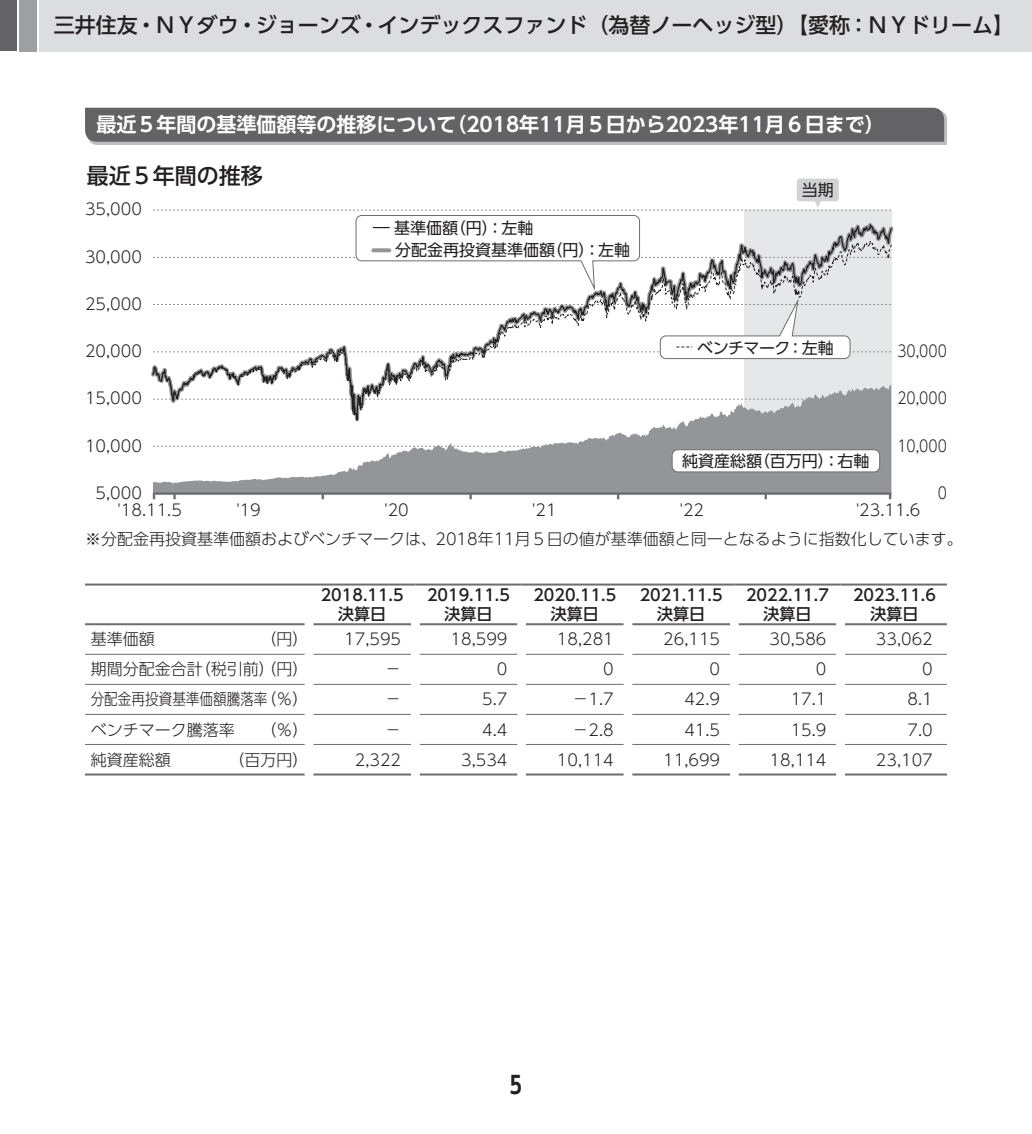
<style>
.page{position:relative;width:1032px;height:1134px;background:#fff}
.page>*{position:absolute;margin:0;border:0;box-sizing:border-box;transform-origin:0 0}
.t1{font:700 24px "UD Shin Go Pro De";color:#231f20}
.t2{font:500 22px "UD Shin Go Pro";color:#231f20}
.t3{font:500 21px "UD Shin Go Pro";color:#231f20}
.t4{font:700 20px "UD Shin Go Pro De";color:#fff}
.t5{font:300 16px "UD Shin Go Pro";color:#231f20}
.t6{font:500 16px "UD Shin Go Pro";color:#231f20}
.t7{font:16px "UD Shin Go Pro";color:#231f20}
.t8{font:300 16px "UD Shin Go Pro";color:#231f20;scale:.87 1}
.t9{font:300 16px "UD Shin Go Pro";color:#231f20;scale:.85 1}
.t10{font:16px "UD Shin Go Pro";letter-spacing:-.03em;color:#231f20}
</style>
<div class="page">
<div style="left:0;top:0;width:17px;height:51px;background:#636366"></div>
<div style="left:20px;top:0;width:17px;height:51px;background:#9d9fa2"></div>
<div style="left:40px;top:0;width:992px;height:51px;background:#dcdddf"></div>
<div style="left:88px;top:110px;width:859px;height:35px;background:#bcbdc0"></div>
<div style="left:85px;top:108px;width:859px;height:34px;background:#636366"></div>
<hr style="left:85px;top:623px;width:220px;height:2px;background:#6c6d70">
<hr style="left:313px;top:623px;width:98px;height:2px;background:#6c6d70">
<hr style="left:420px;top:623px;width:97px;height:2px;background:#6c6d70">
<hr style="left:526px;top:623px;width:98px;height:2px;background:#6c6d70">
<hr style="left:632px;top:623px;width:98px;height:2px;background:#6c6d70">
<hr style="left:738px;top:623px;width:98px;height:2px;background:#6c6d70">
<hr style="left:845px;top:623px;width:102px;height:2px;background:#6c6d70">
<hr style="left:85px;top:773px;width:220px;height:2px;background:#6c6d70">
<hr style="left:313px;top:773px;width:98px;height:2px;background:#6c6d70">
<hr style="left:420px;top:773px;width:97px;height:2px;background:#6c6d70">
<hr style="left:526px;top:773px;width:98px;height:2px;background:#6c6d70">
<hr style="left:632px;top:773px;width:98px;height:2px;background:#6c6d70">
<hr style="left:738px;top:773px;width:98px;height:2px;background:#6c6d70">
<hr style="left:845px;top:773px;width:102px;height:2px;background:#6c6d70">
<hr style="left:85px;top:654px;width:220px;height:1px;background:#6c6d70">
<hr style="left:313px;top:654px;width:98px;height:1px;background:#6c6d70">
<hr style="left:420px;top:654px;width:97px;height:1px;background:#6c6d70">
<hr style="left:526px;top:654px;width:98px;height:1px;background:#6c6d70">
<hr style="left:632px;top:654px;width:98px;height:1px;background:#6c6d70">
<hr style="left:738px;top:654px;width:98px;height:1px;background:#6c6d70">
<hr style="left:845px;top:654px;width:102px;height:1px;background:#6c6d70">
<hr style="left:85px;top:684px;width:220px;height:1px;background:#6c6d70">
<hr style="left:313px;top:684px;width:98px;height:1px;background:#6c6d70">
<hr style="left:420px;top:684px;width:97px;height:1px;background:#6c6d70">
<hr style="left:526px;top:684px;width:98px;height:1px;background:#6c6d70">
<hr style="left:632px;top:684px;width:98px;height:1px;background:#6c6d70">
<hr style="left:738px;top:684px;width:98px;height:1px;background:#6c6d70">
<hr style="left:845px;top:684px;width:102px;height:1px;background:#6c6d70">
<hr style="left:85px;top:714px;width:220px;height:1px;background:#6c6d70">
<hr style="left:313px;top:714px;width:98px;height:1px;background:#6c6d70">
<hr style="left:420px;top:714px;width:97px;height:1px;background:#6c6d70">
<hr style="left:526px;top:714px;width:98px;height:1px;background:#6c6d70">
<hr style="left:632px;top:714px;width:98px;height:1px;background:#6c6d70">
<hr style="left:738px;top:714px;width:98px;height:1px;background:#6c6d70">
<hr style="left:845px;top:714px;width:102px;height:1px;background:#6c6d70">
<hr style="left:85px;top:744px;width:220px;height:1px;background:#6c6d70">
<hr style="left:313px;top:744px;width:98px;height:1px;background:#6c6d70">
<hr style="left:420px;top:744px;width:97px;height:1px;background:#6c6d70">
<hr style="left:526px;top:744px;width:98px;height:1px;background:#6c6d70">
<hr style="left:632px;top:744px;width:98px;height:1px;background:#6c6d70">
<hr style="left:738px;top:744px;width:98px;height:1px;background:#6c6d70">
<hr style="left:845px;top:744px;width:102px;height:1px;background:#6c6d70">
<hr style="left:85px;top:583px;width:224px;height:2px;background:#6c6d70">
<hr style="left:309px;top:583px;width:106px;height:2px;background:#6c6d70">
<hr style="left:415px;top:583px;width:107px;height:2px;background:#6c6d70">
<hr style="left:522px;top:583px;width:106px;height:2px;background:#6c6d70">
<hr style="left:628px;top:583px;width:106px;height:2px;background:#6c6d70">
<hr style="left:734px;top:583px;width:106px;height:2px;background:#6c6d70">
<hr style="left:840px;top:583px;width:107px;height:2px;background:#6c6d70">
<svg style="left:152px;top:210px;width:742px;height:290px"></svg>
<svg style="left:151px;top:221px;width:742px;height:233px"></svg>
<svg style="left:152px;top:238px;width:740px;height:203px"></svg>
<hr style="left:153px;top:492px;width:738px;height:3px;background:#6c6d70">
<svg style="left:173px;top:495px;width:3px;height:4px"></svg>
<svg style="left:469px;top:494px;width:3px;height:5px"></svg>
<svg style="left:764px;top:494px;width:3px;height:5px"></svg>
<div style="left:672px;top:450px;width:208px;height:22px;background:#fff;border-radius:6px"></div>
<div style="left:672px;top:449px;width:208px;height:23px;border:1px solid #6c6d70;border-radius:6px"></div>
<svg style="left:153px;top:300px;width:738px;height:60px"></svg>
<svg style="left:153px;top:179px;width:738px;height:114px"></svg>
<h3 class="t3" style="left:54px;top:8px;width:962px">三井住友・ＮＹダウ・ジョーンズ・インデックスファンド（為替ノーヘッジ型）【愛称：ＮＹドリーム】</h3>
<p class="t4" style="left:96px;top:108px;width:790px">最近５年間の基準価額等の推移について（2018年11月５日から2023年11月６日まで）</p>
<h2 class="t2" style="left:87px;top:158px;width:177px">最近５年間の推移</h2>
<p class="t5" style="left:85px;top:196px;width:58px">35,000</p>
<p class="t5" style="left:85px;top:244px;width:58px">30,000</p>
<p class="t5" style="left:85px;top:291px;width:58px">25,000</p>
<p class="t5" style="left:85px;top:338px;width:58px">20,000</p>
<p class="t5" style="left:85px;top:385px;width:58px">15,000</p>
<p class="t5" style="left:85px;top:433px;width:58px">10,000</p>
<p class="t5" style="left:96px;top:480px;width:48px">5,000</p>
<p class="t7" style="left:394px;top:215px;width:141px">基準価額（円）：左軸</p>
<p class="t7" style="left:395px;top:237px;width:237px">分配金再投資基準価額（円）：左軸</p>
<p class="t7" style="left:802px;top:177px;width:34px">当期</p>
<p class="t10" style="left:697px;top:334px;width:138px">ベンチマーク：左軸</p>
<p class="t7" style="left:682px;top:448px;width:189px">純資産総額（百万円）：右軸</p>
<p class="t8" style="left:897px;top:338px;width:58px">30,000</p>
<p class="t8" style="left:897px;top:385px;width:58px">20,000</p>
<p class="t8" style="left:897px;top:433px;width:58px">10,000</p>
<p class="t8" style="left:938px;top:480px;width:12px">0</p>
<p class="t5" style="left:118px;top:497px;width:66px">'18.11.5</p>
<p class="t5" style="left:236px;top:497px;width:26px">'19</p>
<p class="t5" style="left:384px;top:497px;width:26px">'20</p>
<p class="t5" style="left:532px;top:497px;width:26px">'21</p>
<p class="t5" style="left:680px;top:497px;width:26px">'22</p>
<p class="t5" style="left:856px;top:497px;width:66px">'23.11.6</p>
<p class="t5" style="left:85px;top:526px;width:879px">※分配金再投資基準価額およびベンチマークは、2018年11月５日の値が基準価額と同一となるように指数化しています。</p>
<p class="t6" style="left:321px;top:582px;width:84px">2018.11.5</p>
<p class="t6" style="left:427px;top:582px;width:84px">2019.11.5</p>
<p class="t6" style="left:533px;top:582px;width:84px">2020.11.5</p>
<p class="t6" style="left:640px;top:582px;width:84px">2021.11.5</p>
<p class="t6" style="left:746px;top:582px;width:84px">2022.11.7</p>
<p class="t6" style="left:853px;top:582px;width:84px">2023.11.6</p>
<p class="t6" style="left:338px;top:601px;width:49px">決算日</p>
<p class="t6" style="left:444px;top:601px;width:49px">決算日</p>
<p class="t6" style="left:551px;top:601px;width:49px">決算日</p>
<p class="t6" style="left:657px;top:601px;width:49px">決算日</p>
<p class="t6" style="left:763px;top:601px;width:49px">決算日</p>
<p class="t6" style="left:870px;top:601px;width:49px">決算日</p>
<p class="t5" style="left:91px;top:626px;width:65px">基準価額</p>
<p class="t5" style="left:261px;top:626px;width:49px">（円）</p>
<p class="t5" style="left:344px;top:626px;width:58px">17,595</p>
<p class="t5" style="left:451px;top:626px;width:58px">18,599</p>
<p class="t5" style="left:557px;top:626px;width:58px">18,281</p>
<p class="t5" style="left:663px;top:626px;width:58px">26,115</p>
<p class="t5" style="left:769px;top:626px;width:58px">30,586</p>
<p class="t5" style="left:876px;top:626px;width:58px">33,062</p>
<p class="t5" style="left:91px;top:656px;width:219px">期間分配金合計（税引前）（円）</p>
<p class="t5" style="left:385px;top:656px;width:17px">－</p>
<p class="t5" style="left:497px;top:656px;width:12px">0</p>
<p class="t5" style="left:603px;top:656px;width:12px">0</p>
<p class="t5" style="left:710px;top:656px;width:12px">0</p>
<p class="t5" style="left:816px;top:656px;width:12px">0</p>
<p class="t5" style="left:922px;top:656px;width:12px">0</p>
<p class="t9" style="left:91px;top:686px;width:258px">分配金再投資基準価額騰落率（％）</p>
<p class="t5" style="left:385px;top:686px;width:17px">－</p>
<p class="t5" style="left:482px;top:686px;width:27px">5.7</p>
<p class="t5" style="left:572px;top:686px;width:43px">－1.7</p>
<p class="t5" style="left:684px;top:686px;width:37px">42.9</p>
<p class="t5" style="left:791px;top:686px;width:37px">17.1</p>
<p class="t5" style="left:907px;top:686px;width:27px">8.1</p>
<p class="t5" style="left:91px;top:716px;width:145px">ベンチマーク騰落率</p>
<p class="t5" style="left:260px;top:716px;width:49px">（％）</p>
<p class="t5" style="left:385px;top:716px;width:17px">－</p>
<p class="t5" style="left:482px;top:716px;width:27px">4.4</p>
<p class="t5" style="left:573px;top:716px;width:43px">－2.8</p>
<p class="t5" style="left:684px;top:716px;width:37px">41.5</p>
<p class="t5" style="left:791px;top:716px;width:37px">15.9</p>
<p class="t5" style="left:907px;top:716px;width:27px">7.0</p>
<p class="t5" style="left:91px;top:746px;width:81px">純資産総額</p>
<p class="t5" style="left:229px;top:746px;width:82px">（百万円）</p>
<p class="t5" style="left:355px;top:746px;width:48px">2,322</p>
<p class="t5" style="left:461px;top:746px;width:48px">3,534</p>
<p class="t5" style="left:557px;top:746px;width:58px">10,114</p>
<p class="t5" style="left:663px;top:746px;width:58px">11,699</p>
<p class="t5" style="left:769px;top:746px;width:58px">18,114</p>
<p class="t5" style="left:876px;top:746px;width:58px">23,107</p>
<h1 class="t1" style="left:510px;top:1065px;width:14px">5</h1>
</div>
